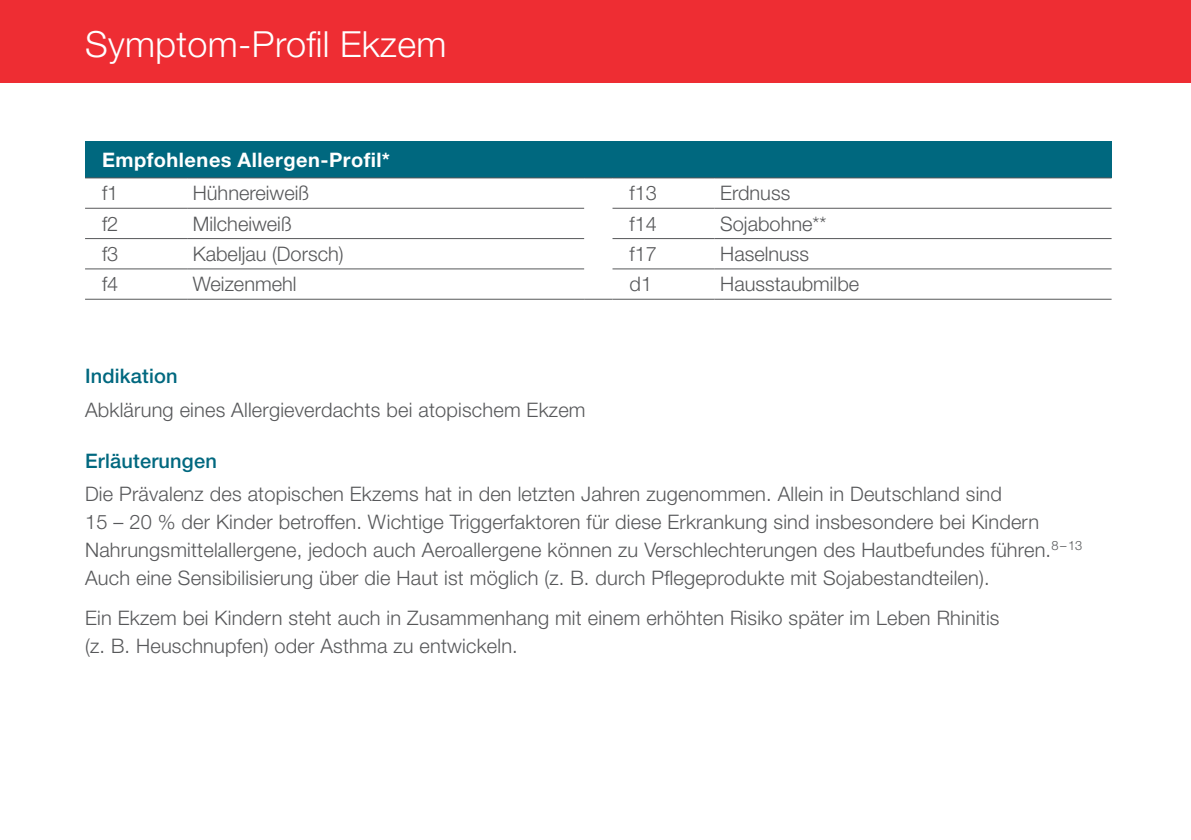
<style>
.page{position:relative;width:1191px;height:840px;background:#fff}
.page>*{position:absolute;margin:0;border:0;box-sizing:border-box;transform-origin:0 0}
.t1{font:300 36px "Helvetica Neue LT Std";letter-spacing:.01em;color:#fff}
.t2{font:300 20px/28px "Helvetica Neue LT Std";letter-spacing:.01em;color:#57585a}
.Title_Row_-_Left{font:700 20px "Helvetica Neue LT Std";letter-spacing:.025em;color:#fff}
.t3{font:500 20px "Helvetica Neue LT Std";letter-spacing:.01em;color:#00687f}
</style>
<div class="page">
<div style="left:0;top:0;width:1191px;height:82px;background:#ee2d33"></div>
<div style="left:85px;top:142px;width:1026px;height:36px;background:#00687f"></div>
<hr style="left:612px;top:177px;width:102px;height:1px;background:#57585a">
<hr style="left:612px;top:208px;width:102px;height:1px;background:#57585a">
<hr style="left:85px;top:177px;width:102px;height:1px;background:#57585a">
<hr style="left:612px;top:238px;width:102px;height:1px;background:#57585a">
<hr style="left:612px;top:268px;width:102px;height:1px;background:#57585a">
<hr style="left:612px;top:299px;width:102px;height:1px;background:#57585a">
<hr style="left:187px;top:177px;width:397px;height:1px;background:#57585a">
<hr style="left:714px;top:177px;width:397px;height:1px;background:#57585a">
<hr style="left:714px;top:208px;width:397px;height:1px;background:#57585a">
<hr style="left:714px;top:238px;width:397px;height:1px;background:#57585a">
<hr style="left:714px;top:268px;width:397px;height:1px;background:#57585a">
<hr style="left:714px;top:299px;width:397px;height:1px;background:#57585a">
<hr style="left:85px;top:208px;width:102px;height:1px;background:#57585a">
<hr style="left:187px;top:208px;width:397px;height:1px;background:#57585a">
<hr style="left:85px;top:238px;width:102px;height:1px;background:#57585a">
<hr style="left:187px;top:238px;width:397px;height:1px;background:#57585a">
<hr style="left:85px;top:268px;width:102px;height:1px;background:#57585a">
<hr style="left:85px;top:299px;width:102px;height:1px;background:#57585a">
<hr style="left:187px;top:268px;width:397px;height:1px;background:#57585a">
<hr style="left:187px;top:299px;width:397px;height:1px;background:#57585a">
<svg style="left:584px;top:177px;width:28px;height:1px"></svg>
<svg style="left:584px;top:299px;width:28px;height:1px"></svg>
<p class="t1" style="left:85px;top:22px;width:363px">Symptom-Profil Ekzem</p>
<p class="Title_Row_-_Left" style="left:102px;top:147px;width:289px">Empfohlenes Allergen-Profil*</p>
<p class="t2" style="left:102px;top:178px;width:18px">f1</p>
<p class="t2" style="left:193px;top:178px;width:118px">Hühnereiweiß</p>
<p class="t2" style="left:629px;top:178px;width:29px">f13</p>
<p class="t2" style="left:720px;top:178px;width:71px">Erdnuss</p>
<p class="t2" style="left:102px;top:209px;width:18px">f2</p>
<p class="t2" style="left:193px;top:209px;width:100px">Milcheiweiß</p>
<p class="t2" style="left:629px;top:209px;width:29px">f14</p>
<p class="t2" style="left:720px;top:209px;width:108px">Sojabohne**</p>
<p class="t2" style="left:102px;top:239px;width:18px">f3</p>
<p class="t2" style="left:193px;top:239px;width:152px">Kabeljau (Dorsch)</p>
<p class="t2" style="left:629px;top:239px;width:29px">f17</p>
<p class="t2" style="left:720px;top:239px;width:90px">Haselnuss</p>
<p class="t2" style="left:102px;top:269px;width:18px">f4</p>
<p class="t2" style="left:193px;top:269px;width:105px">Weizenmehl</p>
<p class="t2" style="left:629px;top:269px;width:24px">d1</p>
<p class="t2" style="left:720px;top:269px;width:140px">Hausstaubmilbe</p>
<p class="t3" style="left:85px;top:364px;width:94px">Indikation</p>
<p class="t2" style="left:85px;top:395px;width:502px">Abklärung eines Allergieverdachts bei atopischem Ekzem</p>
<p class="t3" style="left:85px;top:448px;width:133px">Erläuterungen</p>
<p class="t2" style="left:85px;top:479px;width:998px">Die Prävalenz des atopischen Ekzems hat in den letzten Jahren zugenommen. Allein in Deutschland sind<br>15 – 20 % der Kinder betroffen. Wichtige Triggerfaktoren für diese Erkrankung sind insbesondere bei Kindern Nahrungsmittelallergene, jedoch auch Aeroallergene können zu Verschlechterungen des Hautbefundes führen.<sup>8–13<br></sup>Auch eine Sensibilisierung über die Haut ist möglich (z. B. durch Pflegeprodukte mit Sojabestandteilen).</p>
<p class="t2" style="left:85px;top:603px;width:916px">Ein Ekzem bei Kindern steht auch in Zusammenhang mit einem erhöhten Risiko später im Leben Rhinitis (z. B. Heuschnupfen) oder Asthma zu entwickeln.</p>
</div>
